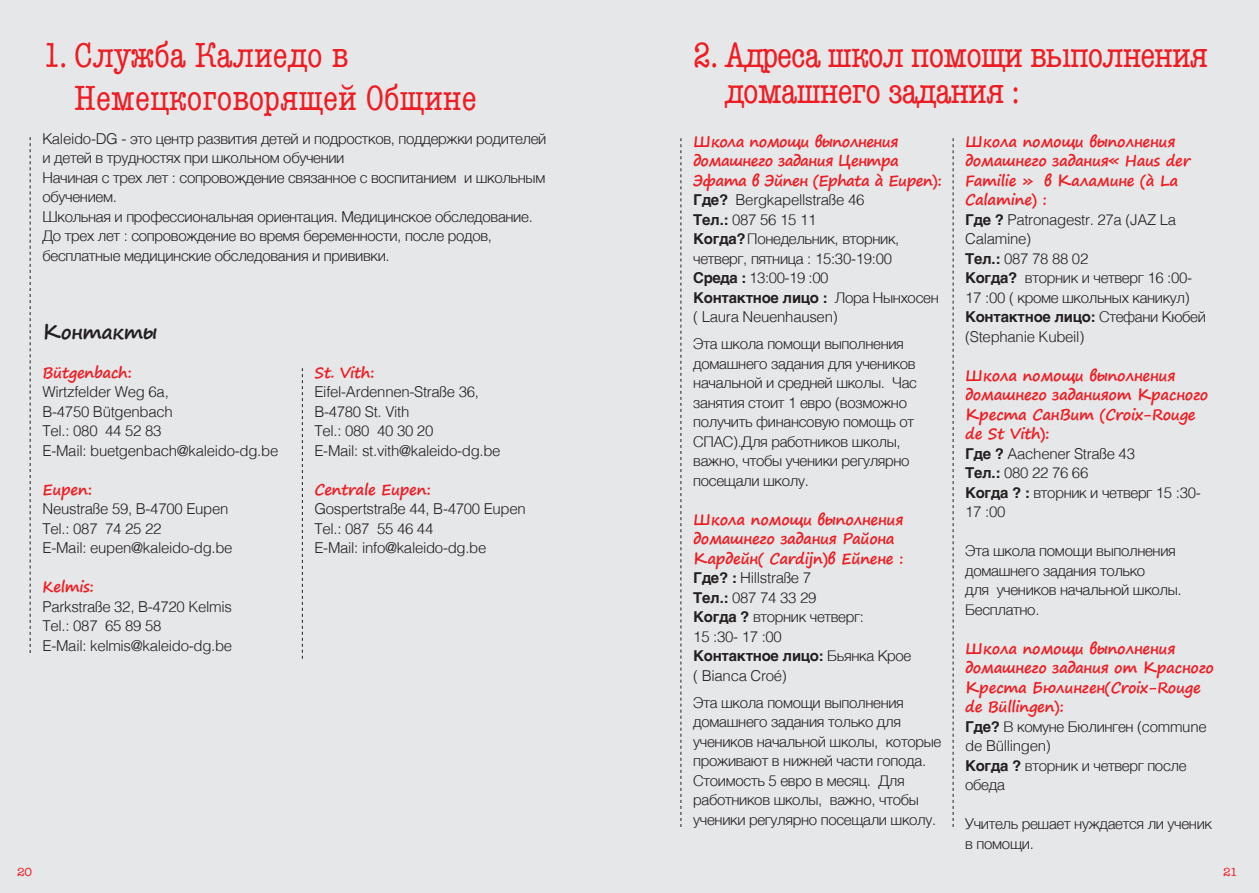
<style>
.page{position:relative;width:1259px;height:893px;background:#e6e7e9}
.page>*{position:absolute;margin:0;border:0;box-sizing:border-box;transform-origin:0 0}
.t1{font:condensed 36px/36px "American Typewriter";letter-spacing:-.025em;color:#ee1d23}
.t2{font:condensed 36px/43.2px "American Typewriter";color:#ee1d23}
.t3{font:700 19.5px "Segoe Print";letter-spacing:-.02em;color:#231f20}
.t4{font:300 15px/19.5px "Helvetica";letter-spacing:-.02em;color:#231f20}
.t5{font:700 15px/19.5px "Segoe Print";letter-spacing:-.02em;color:#ee1d23}
.t6{font:12px "American Typewriter";color:#ee1d23}
.s1{font-weight:700}
</style>
<div class="page">
<svg style="left:30px;top:137px;width:1px;height:516px"></svg>
<svg style="left:680px;top:138px;width:1px;height:689px"></svg>
<svg style="left:302px;top:368px;width:1px;height:291px"></svg>
<svg style="left:952px;top:138px;width:1px;height:689px"></svg>
<h1 class="t2" style="left:74px;top:33px;width:404px;text-indent:-32px">1. Служба Калиедо в<br>Немецкоговорящей Общине</h1>
<h1 class="t1" style="left:725px;top:36px;width:485px;text-indent:-32px">2. Адреса школ помощи выполнения домашнего задания :</h1>
<p class="t4" style="left:43px;top:128px;width:505px">Кaleido-DG - это центр развития детей и подростков, поддержки родителей и детей в трудностях при школьном обучении<br>Начиная с трех лет : сопровождение связанное с воспитанием и школьным обучением.<br>Школьная и профессиональная ориентация. Медицинское обследование.<br>До трех лет : сопровождение во время беременности, после родов, бесплатные медицинские обследования и прививки.</p>
<p class="t5" style="left:693px;top:131px;width:250px">Школа помощи выполнения домашнего задания Центра<br>Эфата в Эйпен (Ephata à Eupen):</p>
<p class="t4" style="left:693px;top:189px;width:247px"><span class="s1">Где?</span> Bergkapellstraße 46<br><span class="s1">Тел.:</span> 087 56 15 11<br><span class="s1">Когда?</span>Понедельник, вторник, четверг, пятница : 15:30-19:00<br><span class="s1">Среда :</span> 13:00-19 :00<br><span class="s1">Контактное лицо :</span> Лора Нынхосен ( Laura Neuenhausen)</p>
<p class="t4" style="left:693px;top:333px;width:225px">Эта школа помощи выполнения домашнего задания для учеников начальной и средней школы. Час занятия стоит 1 евро (возможно получить финансовую помощь от<br>СПАС).Для работников школы, важно, чтобы ученики регулярно посещали школу.</p>
<p class="t5" style="left:693px;top:509px;width:212px">Школа помощи выполнения домашнего задания Района<br>Кардейн( Cardijn)в Ейпене :</p>
<p class="t4" style="left:693px;top:567px;width:219px"><span class="s1">Где? :</span> Hillstraße 7<br><span class="s1">Тел.:</span> 087 74 33 29<br><span class="s1">Когда ?</span> вторник четверг:<br>15 :30- 17 :00<br><span class="s1">Контактное лицо:</span> Бьянка Крое ( Bianca Croé)</p>
<p class="t4" style="left:693px;top:692px;width:249px">Эта школа помощи выполнения домашнего задания только для учеников начальной школы, которые проживают в нижней части гопода.<br>Стоимость 5 евро в месяц. Для работников школы, важно, чтобы ученики регулярно посещали школу.</p>
<h2 class="t3" style="left:43px;top:314px;width:116px">Контакты</h2>
<p class="t5" style="left:43px;top:362px;width:91px">Bütgenbach:</p>
<p class="t4" style="left:43px;top:381px;width:237px">Wirtzfelder Weg 6a,<br>B-4750 Bütgenbach<br>Tel.: 080 44 52 83<br>E-Mail: buetgenbach@kaleido-dg.be</p>
<p class="t5" style="left:43px;top:479px;width:51px">Eupen:</p>
<p class="t4" style="left:43px;top:498px;width:192px">Neustraße 59, B-4700 Eupen<br>Tel.: 087 74 25 22<br>E-Mail: eupen@kaleido-dg.be</p>
<p class="t5" style="left:43px;top:577px;width:53px">Kelmis:</p>
<p class="t4" style="left:43px;top:596px;width:191px">Parkstraße 32, B-4720 Kelmis<br>Tel.: 087 65 89 58<br>E-Mail: kelmis@kaleido-dg.be</p>
<p class="t5" style="left:314px;top:362px;width:62px">St. Vith:</p>
<p class="t4" style="left:314px;top:381px;width:188px">Eifel-Ardennen-Straße 36,<br>B-4780 St. Vith<br>Tel.: 080 40 30 20<br>E-Mail: st.vith@kaleido-dg.be</p>
<p class="t5" style="left:314px;top:479px;width:118px">Centrale Eupen:</p>
<p class="t4" style="left:314px;top:498px;width:213px">Gospertstraße 44, B-4700 Eupen<br>Tel.: 087 55 46 44<br>E-Mail: info@kaleido-dg.be</p>
<p class="t5" style="left:965px;top:131px;width:227px">Школа помощи выполнения домашнего задания« Haus der<br>Familie » в Каламине (à La<br>Calamine) :</p>
<p class="t4" style="left:965px;top:209px;width:242px"><span class="s1">Где ?</span> Patronagestr. 27a (JAZ La<br>Calamine)<br><span class="s1">Тел.:</span> 087 78 88 02<br><span class="s1">Когда?</span> вторник и четверг 16 :00-<br>17 :00 ( кроме школьных каникул)<br><span class="s1">Контактное лицо:</span> Стефани Кюбей (Stephanie Kubeil)</p>
<p class="t5" style="left:965px;top:365px;width:245px">Школа помощи выполнения домашнего заданияот Красного<br>Креста СанВит (Croix-Rouge de St Vith):</p>
<p class="t4" style="left:965px;top:443px;width:237px"><span class="s1">Где ?</span> Aachener Straße 43<br><span class="s1">Тел.:</span> 080 22 76 66<br><span class="s1">Когда ? :</span> вторник и четверг 15 :30-<br>17 :00</p>
<p class="t4" style="left:965px;top:540px;width:218px">Эта школа помощи выполнения домашнего задания только<br>для учеников начальной школы.<br>Бесплатно.</p>
<p class="t5" style="left:965px;top:638px;width:250px">Школа помощи выполнения домашнего задания от Красного<br>Креста Бюлинген(Croix-Rouge de Büllingen):</p>
<p class="t4" style="left:965px;top:716px;width:243px"><span class="s1">Где?</span> В комуне Бюлинген (commune de Büllingen)<br><span class="s1">Когда ?</span> вторник и четверг после обеда</p>
<p class="t4" style="left:965px;top:813px;width:248px">Учитель решает нуждается ли ученик в помощи.</p>
<p class="t6" style="left:17px;top:863px;width:17px">20</p>
<p class="t6" style="left:1223px;top:863px;width:16px">21</p>
</div>
